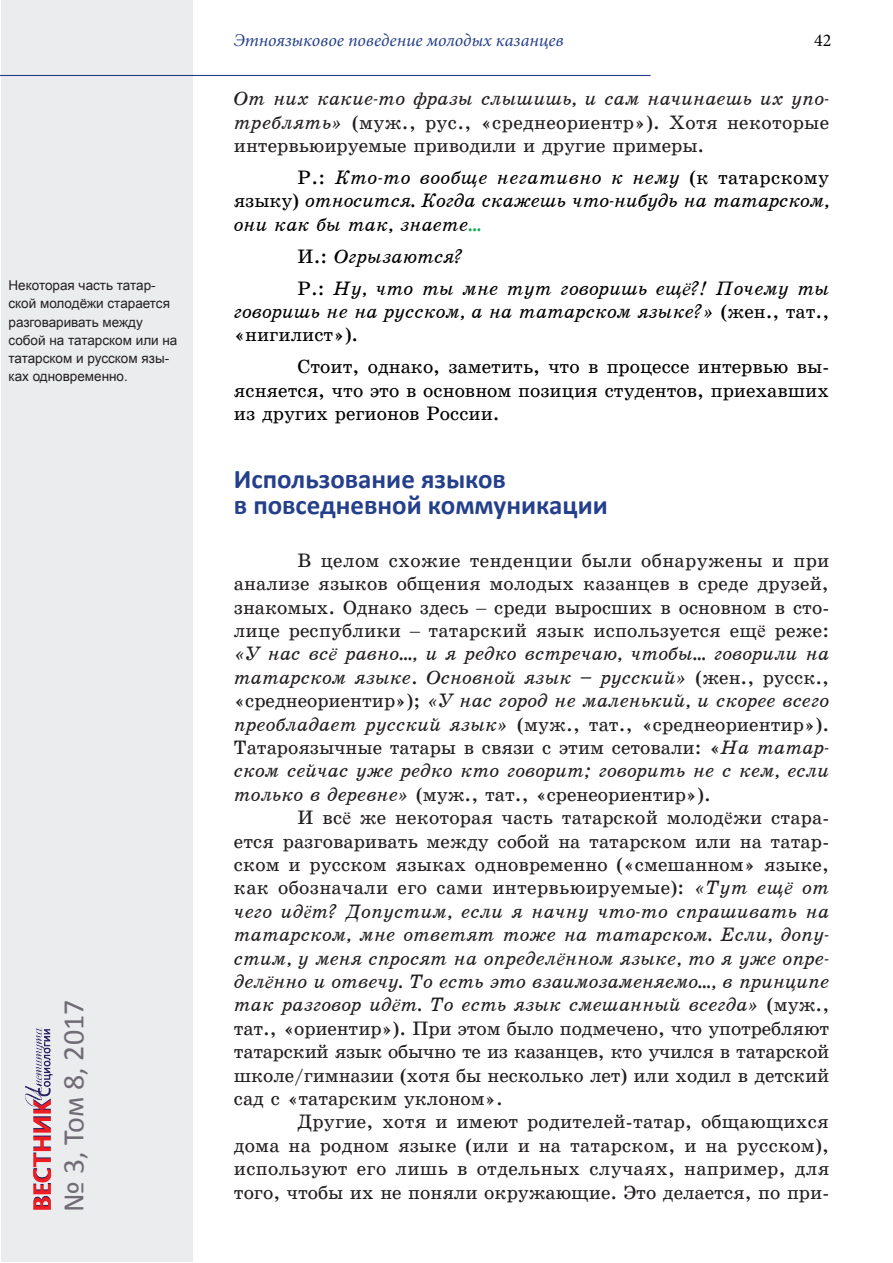
<style>
.page{position:relative;width:893px;height:1263px;background:#fff}
.page>*{position:absolute;margin:0;border:0;box-sizing:border-box;transform-origin:0 0}
.t1{font:30px "Calibri";color:#706a75}
.Заголовок{font:700 27px/25.5px "Calibri";color:#25408b}
.Текст{font:19.5px/23.4px "School Book C";color:#231f20;text-align:justify}
.Текст_после_Списка{font:19.5px/23.4px "School Book C Italic";color:#000;text-align:justify}
.Текст_после_Списка-2{font:19.5px/23.4px "School Book C";color:#000;text-align:justify}
.t2{font:italic 18px "Minion Pro";color:#25408b}
.t3{font:18px "Minion Pro";color:#000}
.Сноска_сбоку{font:13.5px/18px "Arial";color:#231f20}
.s1{font-family:"School Book C Italic"}
.s2{font-family:"School Book C"}
.s3{color:#00b050}
.s4{font-family:"Times New Roman";font-style:italic}
.s5{font-family:"Times New Roman"}
.s6{font-family:"Minion Pro";font-style:italic}
</style>
<div class="page">
<div style="left:1px;top:1px;width:192px;height:1261px;background:#eaecee"></div>
<hr style="left:0;top:75px;width:651px;height:1px;background:#25408b">
<img style="left:25px;top:1027px;width:28px;height:183px">
<p class="Сноска_сбоку" style="left:9px;top:277px;width:170px">Некоторая часть татар&shy;ской молодёжи старается разговаривать между собой на татарском или на татарском и русском язы&shy;ках одновременно.</p>
<h1 class="t1" style="left:55px;top:1212px;width:214px;rotate:-90deg">№ 3, Том 8, 2017</h1>
<p class="t2" style="left:234px;top:28px;width:331px">Этноязыковое поведение молодых казанцев</p>
<p class="t3" style="left:814px;top:29px;width:19px">42</p>
<p class="Текст" style="left:234px;top:87px;width:597px"><span class="s1">От них какие-то фразы слышишь, и сам начинаешь их упо&shy;треблять»</span> (муж., рус., «среднеориентр»). Хотя некоторые интервьюируемые приводили и другие примеры.</p>
<p class="Текст_после_Списка" style="left:234px;top:166px;width:597px;text-indent:64px"><span class="s2">Р.:</span> Кто-то вообще негативно к нему <span class="s2">(к татарскому языку)</span> относится. Когда скажешь что-нибудь на татарском, они как бы так, знаете<span class="s3">…</span></p>
<p class="Текст_после_Списка" style="left:298px;top:244px;width:167px"><span class="s2">И.:</span> Огрызаются?</p>
<p class="Текст_после_Списка" style="left:234px;top:276px;width:597px;text-indent:64px"><span class="s2">Р.:</span> Ну, что ты мне тут говоришь ещ<span class="s4">ё</span>?! Почему ты говоришь не на русском, а на татарском языке?» <span class="s2">(жен., тат., «нигилист»).</span></p>
<p class="Текст_после_Списка-2" style="left:234px;top:355px;width:597px;text-indent:64px">Стоит, однако, заметить, что в процессе интервью вы&shy;ясняется, что это в основном позиция студентов, приехавших из других регионов России.</p>
<p class="Заголовок" style="left:234px;top:466px;width:375px">Использование языков<br>в повседневной коммуникации</p>
<p class="Текст" style="left:234px;top:549px;width:597px;text-indent:64px">В целом схожие тенденции были обнаружены и при анализе языков общения молодых казанцев в среде друзей, знакомых. Однако здесь <span class="s5">‒</span> среди выросших в основном в сто&shy;лице республики <span class="s5">‒</span> татарский язык используется ещ<span class="s5">ё</span> реже: <span class="s1">«У нас вс</span><span class="s4">ё</span> <span class="s1">равно…, и я редко встречаю, чтобы… говорили на татарском языке</span>. <span class="s1">Основной язык – русский»</span> (жен., русск., «среднеориентир»); <span class="s1">«У нас город не маленький, и скорее всего преобладает русский язык»</span> (муж., тат., «среднеориентир»).<br>Татароязычные татары в связи с этим сетовали: «<span class="s1">На татар&shy;ском сейчас уже редко кто говорит; говорить не с кем, если только в деревне»</span> (муж., тат., «сренеориентир»).</p>
<p class="Текст" style="left:234px;top:806px;width:597px;text-indent:64px">И вс<span class="s5">ё</span> же некоторая часть татарской молод<span class="s5">ё</span>жи стара&shy;ется разговаривать между собой на татарском или на татар&shy;ском и русском языках одновременно («смешанном» языке, как обозначали его сами интервьюируемые): <span class="s1">«Тут ещ</span><span class="s4">ё</span> <span class="s1">от чего ид</span><span class="s6">ё</span><span class="s1">т? Допустим, если я начну что-то спрашивать на татарском, мне ответят тоже на татарском. Если, допу&shy;стим, у меня спросят на определ</span><span class="s4">ё</span><span class="s1">нном языке, то я уже опре&shy;дел</span><span class="s4">ё</span><span class="s1">нно и отвечу. То есть это взаимозаменяемо…, в принципе так разговор ид</span><span class="s4">ё</span><span class="s1">т. То есть язык смешанный всегда»</span> (муж., тат., «ориентир»). При этом было подмечено, что употребляют татарский язык обычно те из казанцев, кто учился в татарской школе/гимназии (хотя бы несколько лет) или ходил в детский сад с «татарским уклоном».</p>
<p class="Текст" style="left:234px;top:1110px;width:597px;text-indent:64px">Другие, хотя и имеют родителей-татар, общающихся дома на родном языке (или и на татарском, и на русском), используют его лишь в отдельных случаях, например, для того, чтобы их не поняли окружающие. Это делается, по при-</p>
</div>
